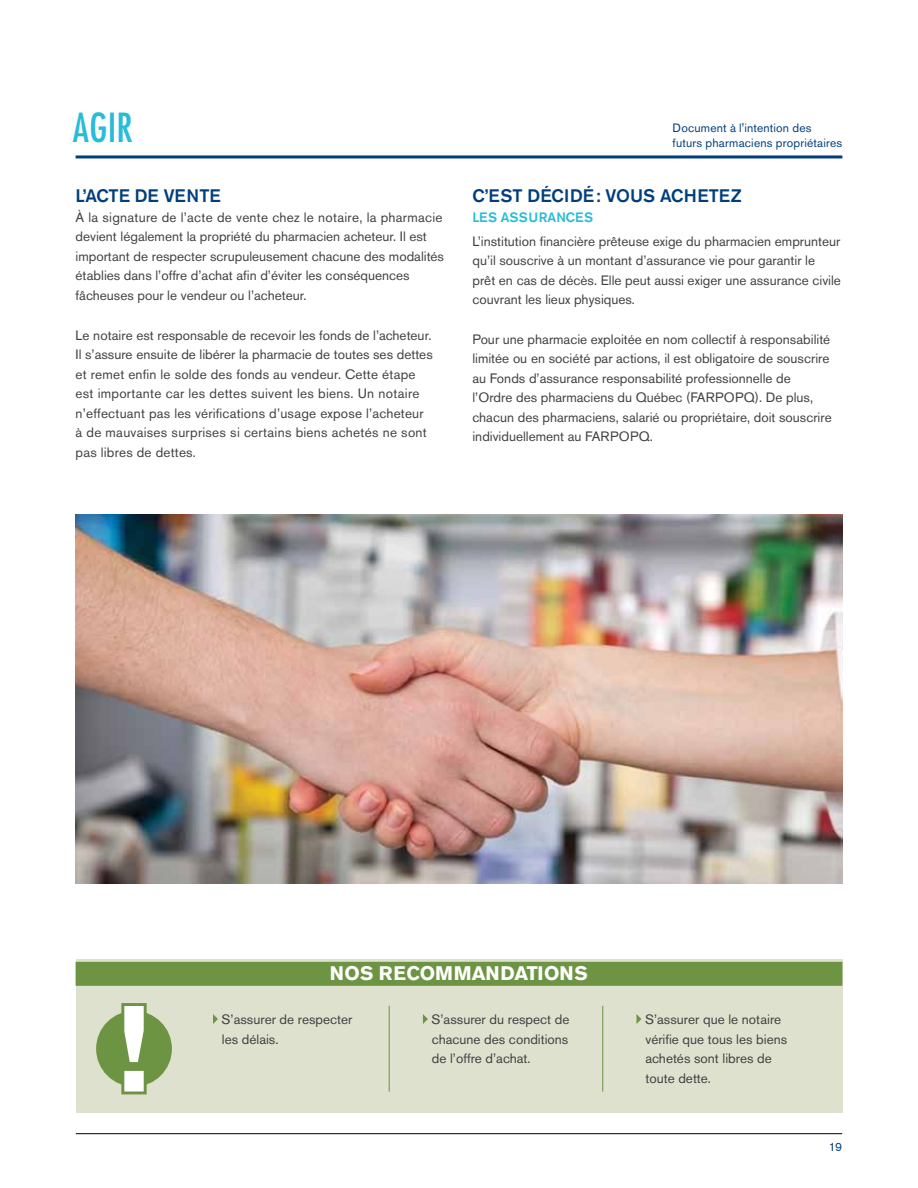
<style>
.page{position:relative;width:918px;height:1188px;background:#fff}
.page>*{position:absolute;margin:0;border:0;box-sizing:border-box;transform-origin:0 0}
.t1{font:condensed 39px "Futura LT";color:#27bcd7}
.t2{font:700 19.5px "Akzidenz Grotesk BE";color:#fff}
.t3{font:500 18px "Akzidenz Grotesk BE";color:#003e7e}
.t4{font:13.5px/19.5px "Akzidenz Grotesk BE";color:#414042}
.t5{font:500 13.5px "Akzidenz Grotesk BE";letter-spacing:.04em;color:#27bcd7}
.t6{font:12px/15px "Akzidenz Grotesk BE";letter-spacing:.015em;color:#003e7e}
</style>
<div class="page">
<hr style="left:76px;top:155px;width:766px;height:3px;background:#003e7e">
<hr style="left:76px;top:1133px;width:766px;height:1px;background:#000">
<div style="left:76px;top:959px;width:766px;height:153px;background:#dde1cd"></div>
<div style="left:76px;top:962px;width:766px;height:24px;background:#6d9443"></div>
<svg style="left:213px;top:1014px;width:5px;height:10px"></svg>
<svg style="left:636px;top:1014px;width:5px;height:10px"></svg>
<svg style="left:423px;top:1014px;width:5px;height:10px"></svg>
<hr style="left:389px;top:1006px;width:1px;height:86px;background:#6d9443">
<hr style="left:602px;top:1006px;width:1px;height:86px;background:#6d9443">
<div style="left:98px;top:1012px;width:72px;height:73px;background:#6d9443;border-radius:50%"></div>
<div style="left:96px;top:1011px;width:76px;height:76px;border:3px solid #6d9443;border-radius:50%"></div>
<svg style="left:118px;top:1003px;width:32px;height:92px"></svg>
<img style="left:76px;top:514px;width:766px;height:369px">
<h1 class="t1" style="left:73px;top:104px;width:61px">AGI r</h1>
<h3 class="t3" style="left:76px;top:185px;width:147px">L’ACTE DE VENTE</h3>
<p class="t4" style="left:76px;top:208px;width:370px">À la signature de l’acte de vente chez le notaire, la pharmacie devient légalement la propriété du pharmacien acheteur. Il est important de respecter scrupuleusement chacune des modalités établies dans l’offre d’achat afin d’éviter les conséquences fâcheuses pour le vendeur ou l’acheteur.</p>
<p class="t4" style="left:76px;top:325px;width:359px">Le notaire est responsable de recevoir les fonds de l’acheteur.<br>Il s’assure ensuite de libérer la pharmacie de toutes ses dettes et remet enfin le solde des fonds au vendeur. Cette étape est importante car les dettes suivent les biens. Un notaire n’effectuant pas les vérifications d’usage expose l’acheteur à de mauvaises surprises si certains biens achetés ne sont pas libres de dettes.</p>
<p class="t6" style="left:673px;top:120px;width:171px">Document à l'intention des futurs pharmaciens propriétaires</p>
<h3 class="t3" style="left:472px;top:185px;width:271px">C’EST DÉCIDÉ: VOUS ACHETEZ</h3>
<p class="t5" style="left:472px;top:209px;width:122px">LES ASSURANCES</p>
<p class="t4" style="left:472px;top:231px;width:370px">L’institution financière prêteuse exige du pharmacien emprunteur qu’il souscrive à un montant d’assurance vie pour garantir le prêt en cas de décès. Elle peut aussi exiger une assurance civile couvrant les lieux physiques.</p>
<p class="t4" style="left:472px;top:330px;width:361px">Pour une pharmacie exploitée en nom collectif à responsabilité limitée ou en société par actions, il est obligatoire de souscrire au Fonds d’assurance responsabilité professionnelle de l’Ordre des pharmaciens du Québec (FARPOPQ). De plus, chacun des pharmaciens, salarié ou propriétaire, doit souscrire individuellement au FARPOPQ.</p>
<h2 class="t2" style="left:330px;top:962px;width:244px">NOS RECOMMAN DATIONS</h2>
<p class="t4" style="left:222px;top:1010px;width:132px">S’assurer de respecter les délais.</p>
<p class="t4" style="left:645px;top:1010px;width:144px">S’assurer que le notaire vérifie que tous les biens achetés sont libres de toute dette.</p>
<p class="t4" style="left:432px;top:1010px;width:139px;text-align:justify">S’assurer du respect de chacune des conditions de l’offre d’achat.</p>
<p class="t6" style="left:829px;top:1140px;width:15px">19</p>
</div>
